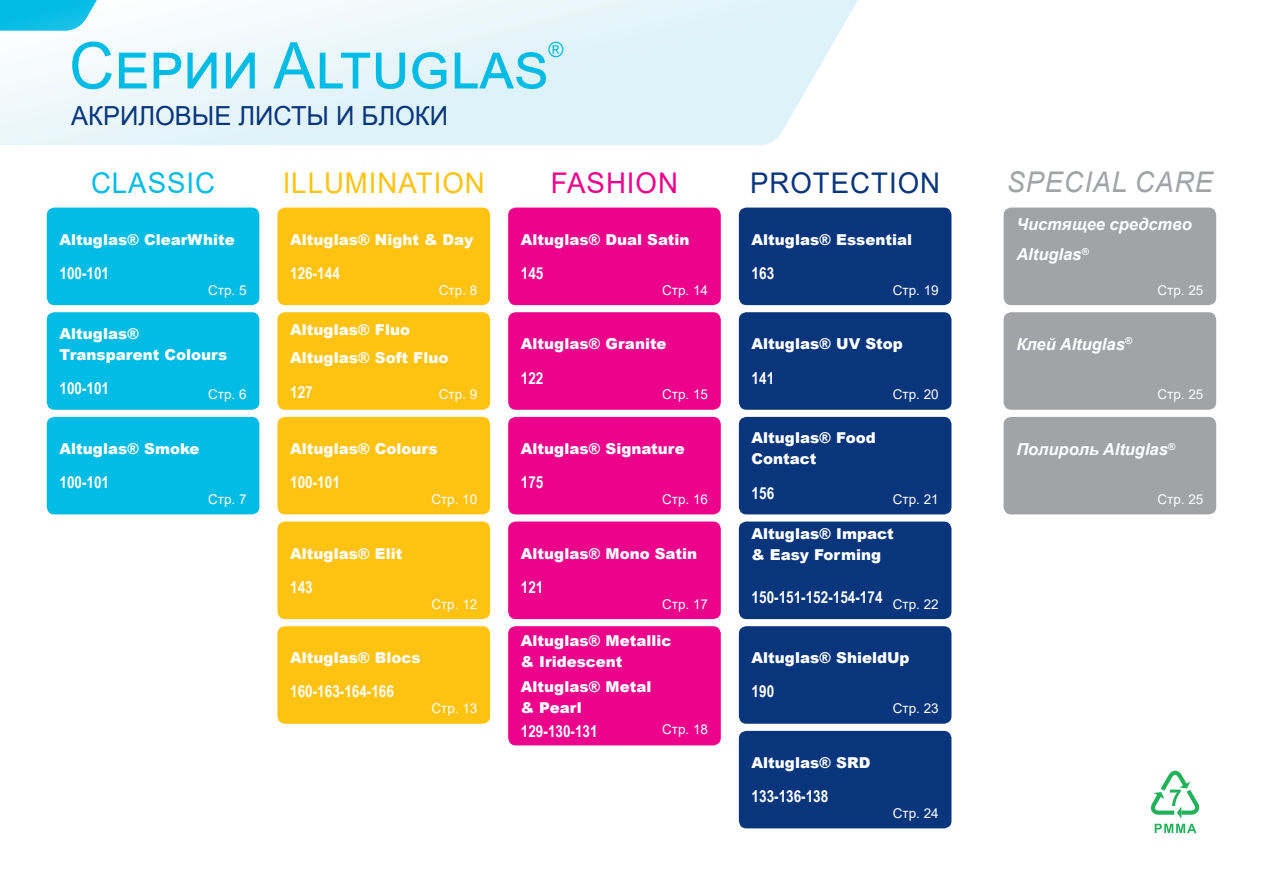
<style>
.page{position:relative;width:1263px;height:893px;background:#fff}
.page>*{position:absolute;margin:0;border:0;box-sizing:border-box;transform-origin:0 0}
.t1{font:64.5px "Arial";color:#02bce5}
.t2{font:28.5px "Arial";letter-spacing:.035em;color:#fec210}
.t3{font:italic 28.5px "Arial";letter-spacing:.035em;color:#a1a3a6;scale:.95 1}
.t4{font:28.5px "Arial";letter-spacing:.035em;color:#08357c}
.t5{font:28.5px "Arial";letter-spacing:.035em;color:#02bce5}
.t6{font:28.5px "Arial";letter-spacing:.035em;color:#ed028c}
.t7{font:26.25px "Arial";color:#08357c}
.t8{font:21px "Arial";color:#02bce5}
.t9{font:700 16.5px "Arial Narrow";color:#fff}
.t10{font:italic 700 16.5px/30px "Arial";color:#fff}
.t11{font:900 15px/21px "Arial";color:#fff}
.t12{font:13.5px "Arial";color:#fff}
</style>
<div class="page">
<svg style="left:1151px;top:771px;width:48px;height:62px"></svg>
<svg style="left:0;top:0;width:858px;height:145px;fill:#e5f4fa"></svg>
<div style="left:47px;top:208px;width:212px;height:97px;background:#02bce5;border-radius:8px"></div>
<div style="left:277px;top:208px;width:213px;height:97px;background:#fec210;border-radius:8px"></div>
<div style="left:508px;top:208px;width:213px;height:97px;background:#ed028c;border-radius:8px"></div>
<div style="left:739px;top:208px;width:212px;height:97px;background:#08357c;border-radius:8px"></div>
<div style="left:1003px;top:208px;width:213px;height:97px;background:#a1a3a6;border-radius:8px"></div>
<div style="left:47px;top:312px;width:212px;height:98px;background:#02bce5;border-radius:8px"></div>
<div style="left:277px;top:312px;width:213px;height:98px;background:#fec210;border-radius:8px"></div>
<div style="left:508px;top:312px;width:213px;height:98px;background:#ed028c;border-radius:8px"></div>
<div style="left:739px;top:312px;width:212px;height:98px;background:#08357c;border-radius:8px"></div>
<div style="left:1003px;top:312px;width:213px;height:98px;background:#a1a3a6;border-radius:8px"></div>
<div style="left:47px;top:417px;width:212px;height:97px;background:#02bce5;border-radius:8px"></div>
<div style="left:277px;top:417px;width:213px;height:97px;background:#fec210;border-radius:8px"></div>
<div style="left:508px;top:417px;width:213px;height:97px;background:#ed028c;border-radius:8px"></div>
<div style="left:739px;top:417px;width:212px;height:97px;background:#08357c;border-radius:8px"></div>
<div style="left:1003px;top:417px;width:213px;height:97px;background:#a1a3a6;border-radius:8px"></div>
<div style="left:277px;top:522px;width:213px;height:97px;background:#fec210;border-radius:8px"></div>
<div style="left:508px;top:522px;width:213px;height:97px;background:#ed028c;border-radius:8px"></div>
<div style="left:739px;top:522px;width:212px;height:97px;background:#08357c;border-radius:8px"></div>
<div style="left:277px;top:626px;width:213px;height:98px;background:#fec210;border-radius:8px"></div>
<div style="left:508px;top:626px;width:213px;height:119px;background:#ed028c;border-radius:8px"></div>
<div style="left:739px;top:626px;width:212px;height:98px;background:#08357c;border-radius:8px"></div>
<div style="left:739px;top:731px;width:212px;height:97px;background:#08357c;border-radius:8px"></div>
<h1 class="t1" style="left:69px;top:21px;width:481px">Серии Altuglas</h1>
<h3 class="t8" style="left:549px;top:35px;width:17px">®</h3>
<h3 class="t7" style="left:71px;top:98px;width:378px">АКРИЛОВЫЕ ЛИСТЫ И БЛОКИ</h3>
<h2 class="t5" style="left:91px;top:163px;width:126px">CLASSIC</h2>
<h2 class="t2" style="left:283px;top:163px;width:204px">ILLUMINATION</h2>
<h2 class="t6" style="left:551px;top:163px;width:129px">FASHION</h2>
<h2 class="t4" style="left:750px;top:163px;width:191px">PROTECTION</h2>
<h2 class="t3" style="left:1007px;top:163px;width:218px">SPECIAL CARE</h2>
<p class="t11" style="left:60px;top:228px;width:177px">Altuglas® ClearWhite</p>
<p class="t9" style="left:60px;top:261px;width:51px">100-101</p>
<p class="t11" style="left:290px;top:228px;width:184px">Altuglas® Night &amp; Day</p>
<p class="t9" style="left:290px;top:261px;width:51px">126-144</p>
<p class="t11" style="left:521px;top:228px;width:170px">Altuglas® Dual Satin</p>
<p class="t9" style="left:521px;top:261px;width:24px">145</p>
<p class="t11" style="left:752px;top:228px;width:162px">Altuglas® Essential</p>
<p class="t9" style="left:752px;top:261px;width:24px">163</p>
<p class="t12" style="left:208px;top:281px;width:40px">Стр. 5</p>
<p class="t12" style="left:439px;top:281px;width:40px">Стр. 8</p>
<p class="t12" style="left:662px;top:281px;width:47px">Стр. 14</p>
<p class="t12" style="left:893px;top:281px;width:47px">Стр. 19</p>
<p class="t11" style="left:290px;top:315px;width:160px;line-height:28.5px">Altuglas® Fluo<br>Altuglas® Soft Fluo</p>
<p class="t9" style="left:290px;top:379px;width:24px">127</p>
<p class="t11" style="left:60px;top:322px;width:169px">Altuglas®<br>Transparent Colours</p>
<p class="t9" style="left:60px;top:376px;width:51px">100-101</p>
<p class="t11" style="left:521px;top:333px;width:147px">Altuglas® Granite</p>
<p class="t9" style="left:521px;top:365px;width:24px">122</p>
<p class="t11" style="left:752px;top:333px;width:153px">Altuglas® UV Stop</p>
<p class="t9" style="left:752px;top:365px;width:24px">141</p>
<p class="t12" style="left:208px;top:385px;width:40px">Стр. 6</p>
<p class="t12" style="left:439px;top:385px;width:40px">Стр. 9</p>
<p class="t12" style="left:662px;top:385px;width:47px">Стр. 15</p>
<p class="t12" style="left:893px;top:385px;width:47px">Стр. 20</p>
<p class="t10" style="left:1016px;top:210px;width:177px">Чистящее средство<br>Altuglas<sup>®</sup></p>
<p class="t10" style="left:1016px;top:330px;width:117px">Клей Altuglas<sup>®</sup></p>
<p class="t12" style="left:1157px;top:281px;width:47px">Стр. 25</p>
<p class="t12" style="left:1157px;top:385px;width:47px">Стр. 25</p>
<p class="t11" style="left:60px;top:438px;width:141px">Altuglas® Smoke</p>
<p class="t9" style="left:60px;top:470px;width:51px">100-101</p>
<p class="t11" style="left:752px;top:427px;width:126px">Altuglas® Food<br>Contact</p>
<p class="t9" style="left:752px;top:480px;width:24px">156</p>
<p class="t10" style="left:1016px;top:435px;width:160px">Полироль Altuglas<sup>®</sup></p>
<p class="t11" style="left:290px;top:438px;width:149px">Altuglas® Colours</p>
<p class="t9" style="left:290px;top:470px;width:51px">100-101</p>
<p class="t11" style="left:521px;top:438px;width:165px">Altuglas® Signature</p>
<p class="t9" style="left:521px;top:470px;width:24px">175</p>
<p class="t12" style="left:208px;top:490px;width:40px">Стр. 7</p>
<p class="t12" style="left:431px;top:490px;width:47px">Стр. 10</p>
<p class="t12" style="left:662px;top:490px;width:47px">Стр. 16</p>
<p class="t12" style="left:893px;top:490px;width:47px">Стр. 21</p>
<p class="t12" style="left:1157px;top:490px;width:47px">Стр. 25</p>
<p class="t11" style="left:290px;top:542px;width:114px">Altuglas® Elit</p>
<p class="t9" style="left:290px;top:574px;width:24px">143</p>
<p class="t11" style="left:290px;top:647px;width:132px">Altuglas® Blocs</p>
<p class="t9" style="left:290px;top:679px;width:105px">160-163-164-166</p>
<p class="t11" style="left:752px;top:523px;width:144px">Altuglas® Impact &amp; Easy Forming</p>
<p class="t9" style="left:752px;top:585px;width:132px">150-151-152-154-174</p>
<p class="t11" style="left:521px;top:542px;width:178px">Altuglas® Mono Satin</p>
<p class="t9" style="left:521px;top:574px;width:24px">121</p>
<p class="t12" style="left:431px;top:595px;width:47px">Стр. 12</p>
<p class="t12" style="left:662px;top:595px;width:47px">Стр. 17</p>
<p class="t12" style="left:893px;top:595px;width:47px">Стр. 22</p>
<p class="t12" style="left:431px;top:699px;width:47px">Стр. 13</p>
<p class="t11" style="left:521px;top:629px;width:152px">Altuglas® Metallic &amp; Iridescent</p>
<p class="t11" style="left:521px;top:675px;width:132px">Altuglas® Metal &amp; Pearl</p>
<p class="t9" style="left:521px;top:718px;width:78px">129-130-131</p>
<p class="t12" style="left:662px;top:720px;width:47px">Стр. 18</p>
<p class="t11" style="left:752px;top:647px;width:159px">Altuglas® ShieldUp</p>
<p class="t9" style="left:752px;top:679px;width:24px">190</p>
<p class="t11" style="left:752px;top:751px;width:120px">Altuglas® SRD</p>
<p class="t9" style="left:752px;top:784px;width:78px">133-136-138</p>
<p class="t12" style="left:893px;top:699px;width:47px">Стр. 23</p>
<p class="t12" style="left:893px;top:804px;width:47px">Стр. 24</p>
</div>
